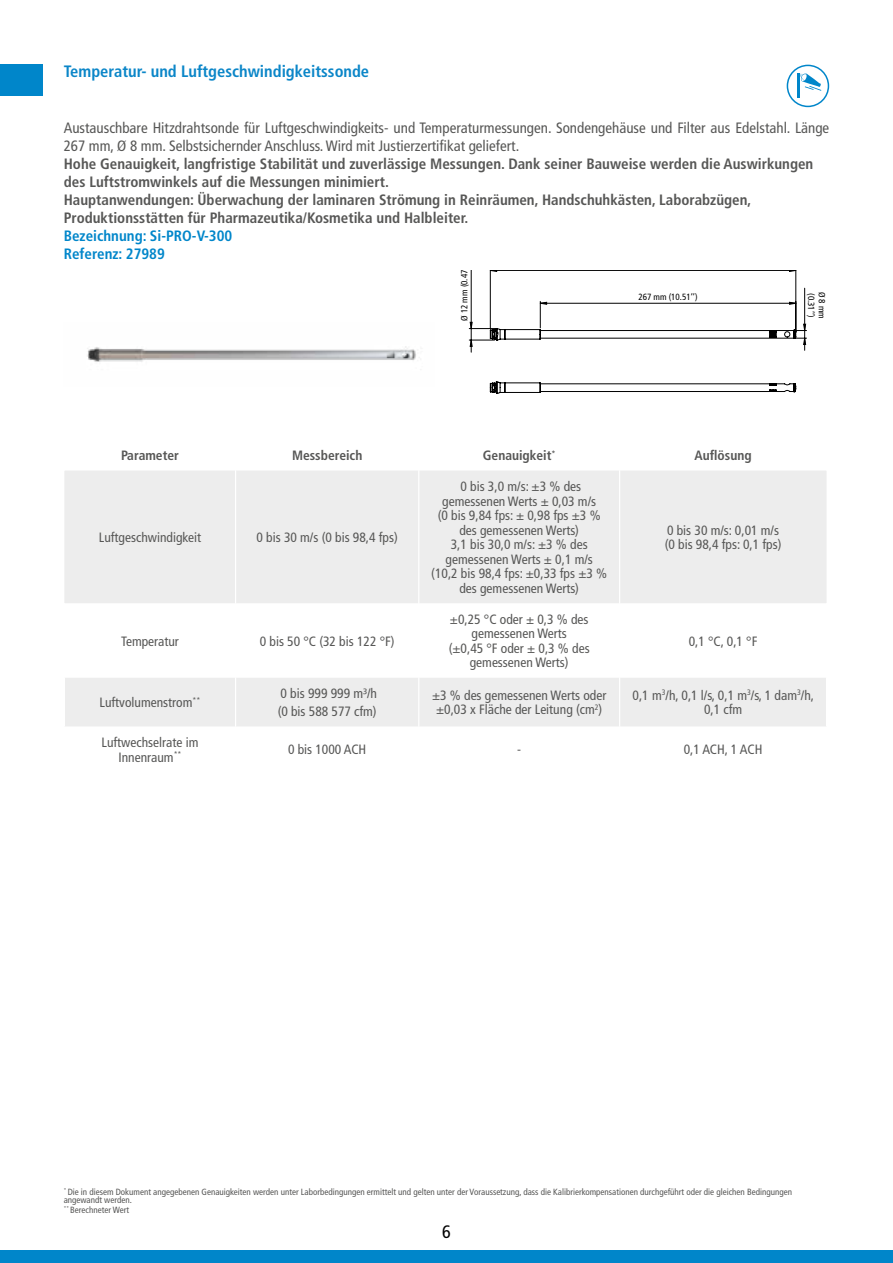
<style>
.page{position:relative;width:893px;height:1263px;background:#fff}
.page>*{position:absolute;margin:0;border:0;box-sizing:border-box;transform-origin:0 0}
.t1{font:condensed 18px "Frutiger LT Std";color:#000}
.t2{font:700 condensed 16.5px "Frutiger LT Std";color:#0b86c8}
.t3{font:700 condensed 15px/18px "Frutiger LT Std";color:#575756}
.t4{font:condensed 15px/18px "Frutiger LT Std";color:#575756}
.t5{font:700 condensed 15px/18px "Frutiger LT Std";color:#0086ca}
.t6{font:condensed 13.5px/14.5px "Frutiger LT Std";color:#575756;text-align:center}
.t7{font:700 condensed 13.5px "Frutiger LT Std";color:#575756}
.t8{font:condensed 9px/7.8px "Frutiger LT Std";color:#575756}
.t9{font:condensed 9px/10.8px "Frutiger LT Std";color:#000}
</style>
<div class="page">
<div style="left:0;top:1251px;width:893px;height:12px;background:#0086ca"></div>
<div style="left:0;top:64px;width:43px;height:32px;background:#0086ca"></div>
<svg style="left:469px;top:270px;width:337px;height:82px"></svg>
<svg style="left:490px;top:381px;width:306px;height:13px"></svg>
<svg style="left:64px;top:471px;width:762px;height:255px;fill:#ededed"></svg>
<hr style="left:64px;top:603px;width:1px;height:75px;background:#fff">
<hr style="left:64px;top:678px;width:1px;height:48px;background:#fff">
<hr style="left:235px;top:470px;width:1px;height:133px;background:#fff">
<hr style="left:418px;top:470px;width:1px;height:133px;background:#fff">
<hr style="left:619px;top:470px;width:1px;height:133px;background:#fff">
<hr style="left:235px;top:603px;width:1px;height:75px;background:#fff">
<hr style="left:418px;top:603px;width:1px;height:75px;background:#fff">
<hr style="left:619px;top:603px;width:1px;height:75px;background:#fff">
<hr style="left:235px;top:678px;width:1px;height:48px;background:#fff">
<hr style="left:418px;top:678px;width:1px;height:48px;background:#fff">
<hr style="left:619px;top:678px;width:1px;height:48px;background:#fff">
<div style="left:787px;top:65px;width:42px;height:42px;border:2px solid #0086ca;border-radius:50%"></div>
<hr style="left:797px;top:73px;width:2px;height:25px;background:#0086ca">
<svg style="left:799px;top:73px;width:22px;height:18px"></svg>
<img style="left:87px;top:346px;width:329px;height:16px">
<p class="t2" style="left:64px;top:62px;width:307px">Temperatur- und Luftgeschwindigkeitssonde</p>
<p class="t4" style="left:64px;top:119px;width:767px">Austauschbare Hitzdrahtsonde für Luftgeschwindigkeits- und Temperaturmessungen. Sondengehäuse und Filter aus Edelstahl. Länge<br>267 mm, Ø 8 mm. Selbstsichernder Anschluss. Wird mit Justierzertifikat geliefert.</p>
<p class="t3" style="left:64px;top:155px;width:751px">Hohe Genauigkeit, langfristige Stabilität und zuverlässige Messungen. Dank seiner Bauweise werden die Auswirkungen des Luftstromwinkels auf die Messungen minimiert.<br>Hauptanwendungen: Überwachung der laminaren Strömung in Reinräumen, Handschuhkästen, Laborabzügen, Produktionsstätten für Pharmazeutika/Kosmetika und Halbleiter.</p>
<p class="t5" style="left:64px;top:227px;width:170px">Bezeichnung: Si-PRO-V-300<br>Referenz: 27989</p>
<p class="t9" style="left:459px;top:321px;width:60px;rotate:-90deg">Ø 12 mm (0.47’’)</p>
<p class="t9" style="left:638px;top:292px;width:61px">267 mm (10.51’’)</p>
<p class="t9" style="left:827px;top:292px;width:29px;rotate:90deg">Ø 8 mm (0.31’’)</p>
<p class="t7" style="left:121px;top:447px;width:59px">Parameter</p>
<p class="t7" style="left:292px;top:447px;width:72px">Messbereich</p>
<p class="t7" style="left:483px;top:447px;width:74px">Genauigkeit<sup>*</sup></p>
<p class="t7" style="left:695px;top:447px;width:59px">Auflösung</p>
<p class="t6" style="left:99px;top:530px;width:104px">Luftgeschwindigkeit</p>
<p class="t6" style="left:257px;top:530px;width:143px">0 bis 30 m/s (0 bis 98,4 fps)</p>
<p class="t6" style="left:121px;top:634px;width:59px">Temperatur</p>
<p class="t6" style="left:260px;top:634px;width:136px">0 bis 50 °C (32 bis 122 °F)</p>
<p class="t6" style="left:431px;top:479px;width:177px">0 bis 3,0 m/s: ±3 % des gemessenen Werts ± 0,03 m/s<br>(0 bis 9,84 fps: ± 0,98 fps ±3 % des gemessenen Werts)<br>3,1 bis 30,0 m/s: ±3 % des gemessenen Werts ± 0,1 m/s (10,2 bis 98,4 fps: ±0,33 fps ±3 % des gemessenen Werts)</p>
<p class="t6" style="left:449px;top:612px;width:142px">±0,25 °C oder ± 0,3 % des gemessenen Werts<br>(±0,45 °F oder ± 0,3 % des gemessenen Werts)</p>
<p class="t6" style="left:665px;top:523px;width:118px;text-align:left">0 bis 30 m/s: 0,01 m/s (0 bis 98,4 fps: 0,1 fps)</p>
<p class="t6" style="left:689px;top:634px;width:70px">0,1 °C, 0,1 °F</p>
<p class="t6" style="left:100px;top:695px;width:102px">Luftvolumenstrom<sup>**</sup></p>
<p class="t6" style="left:278px;top:685px;width:101px;line-height:18px;text-align:left">0 bis 999 999 m³/h (0 bis 588 577 cfm)</p>
<p class="t6" style="left:432px;top:688px;width:176px;text-align:left">±3 % des gemessenen Werts oder ±0,03 x Fläche der Leitung (cm<sup>2</sup>)</p>
<p class="t6" style="left:633px;top:688px;width:183px">0,1 m<sup>3</sup>/h, 0,1 l/s, 0,1 m<sup>3</sup>/s, 1 dam<sup>3</sup>/h,<br>0,1 cfm</p>
<p class="t6" style="left:101px;top:735px;width:98px">Luftwechselrate im<br>Innenraum<sup>**</sup></p>
<p class="t6" style="left:288px;top:742px;width:80px">0 bis 1000 ACH</p>
<p class="t6" style="left:517px;top:742px;width:5px">-</p>
<p class="t6" style="left:684px;top:742px;width:80px">0,1 ACH, 1 ACH</p>
<p class="t8" style="left:64px;top:1188px;width:730px"><sup>*</sup> Die in diesem Dokument angegebenen Genauigkeiten werden unter Laborbedingungen ermittelt und gelten unter der Voraussetzung, dass die Kalibrierkompensationen durchgeführt oder die gleichen Bedingungen angewandt werden.</p>
<p class="t8" style="left:64px;top:1206px;width:67px"><sup>**</sup> Berechneter Wert</p>
<h1 class="t1" style="left:442px;top:1221px;width:10px">6</h1>
</div>
